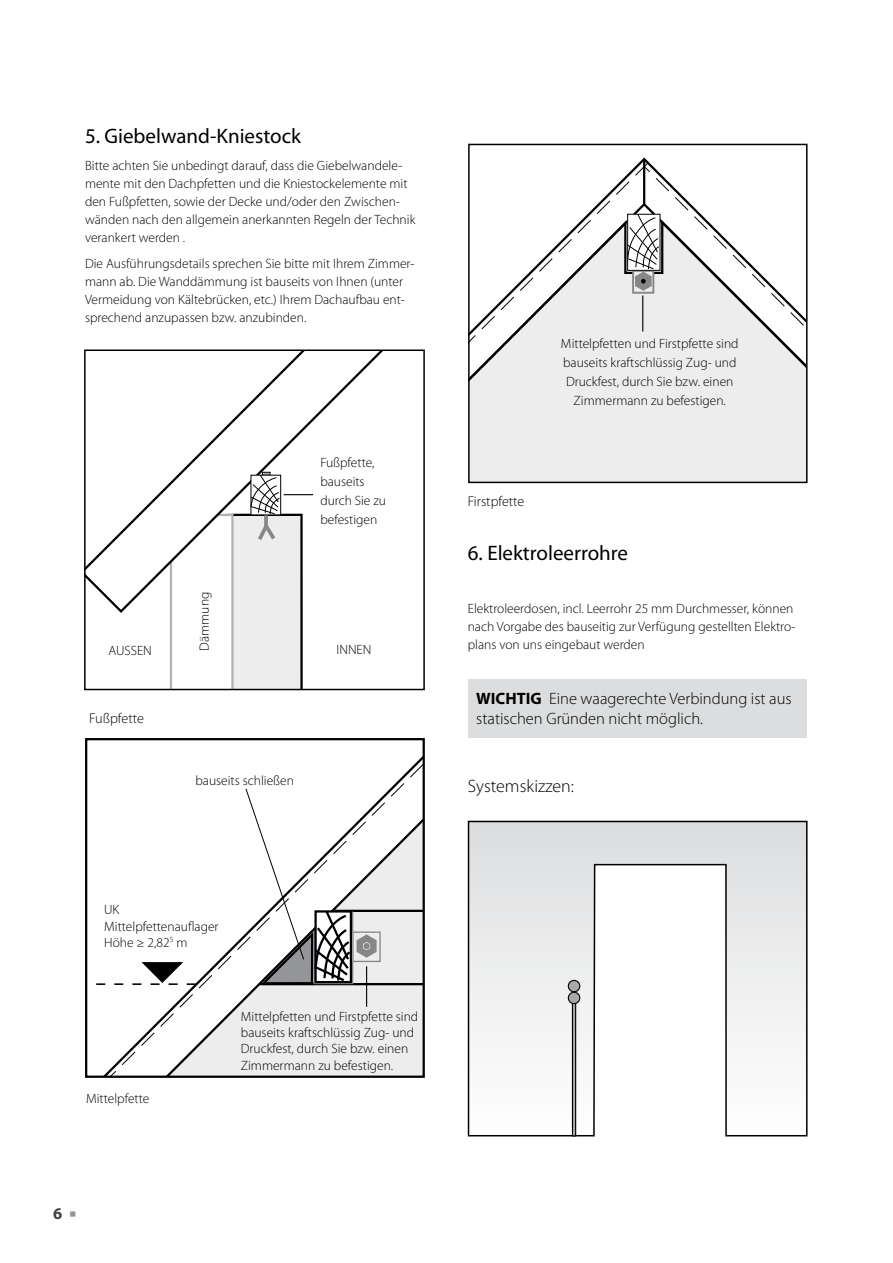
<style>
.page{position:relative;width:893px;height:1263px;background:#fff}
.page>*{position:absolute;margin:0;border:0;box-sizing:border-box;transform-origin:0 0}
.t1{font:21px "Myriad Pro";color:#000}
.t2{font:300 18px "Myriad Pro";color:#000}
.t3{font:300 16.5px/19.8px "Myriad Pro";color:#000}
.t4{font:700 16.5px "Myriad Pro";color:#414042}
.t5{font:300 14.1px "Myriad Pro";color:#000}
.t6{font:300 13.5px/18px "Myriad Pro";color:#000}
.s1{color:#939598}
.s2{font-weight:700}
</style>
<div class="page">
<div style="left:468px;top:679px;width:338px;height:59px;background:#dcddde"></div>
<svg style="left:87px;top:352px;width:295px;height:262px"></svg>
<svg style="left:170px;top:472px;width:143px;height:215px"></svg>
<div style="left:84px;top:349px;width:341px;height:341px;border:2px solid #000"></div>
<svg style="left:102px;top:757px;width:320px;height:318px"></svg>
<hr style="left:366px;top:966px;width:1px;height:41px;background:#000">
<div style="left:85px;top:738px;width:340px;height:340px;border:2px solid #000"></div>
<svg style="left:245px;top:788px;width:137px;height:198px"></svg>
<hr style="left:643px;top:159px;width:2px;height:45px;background:#000">
<svg style="left:471px;top:162px;width:178px;height:318px"></svg>
<svg style="left:643px;top:165px;width:161px;height:315px"></svg>
<div style="left:468px;top:144px;width:339px;height:339px;border:2px solid #000"></div>
<svg style="left:467px;top:820px;width:341px;height:317px"></svg>
<div style="left:568px;top:980px;width:12px;height:12px;background:#a7a9ac;border-radius:50%"></div>
<div style="left:568px;top:980px;width:12px;height:12px;border:1px solid #000;border-radius:50%"></div>
<div style="left:572px;top:1002px;width:4px;height:134px;border:1px solid #000"></div>
<div style="left:568px;top:992px;width:12px;height:11px;background:#a7a9ac;border-radius:50%"></div>
<div style="left:568px;top:992px;width:12px;height:12px;border:1px solid #000;border-radius:50%"></div>
<h1 class="t1" style="left:85px;top:123px;width:218px">5. Giebelwand-Kniestock</h1>
<p class="t6" style="left:85px;top:156px;width:332px">Bitte achten Sie unbedingt darauf, dass die Giebelwandele&shy;mente mit den Dachpfetten und die Kniestockelemente mit den Fußpfetten, sowie der Decke und/oder den Zwischen&shy;wänden nach den allgemein anerkannten Regeln der Technik verankert werden .</p>
<p class="t6" style="left:85px;top:255px;width:331px">Die Ausführungsdetails sprechen Sie bitte mit Ihrem Zimmer&shy;mann ab. Die Wanddämmung ist bauseits von Ihnen (unter Vermeidung von Kältebrücken, etc.) Ihrem Dachaufbau ent&shy;sprechend anzupassen bzw. anzubinden.</p>
<p class="t6" style="left:108px;top:642px;width:45px">AUSSEN</p>
<p class="t5" style="left:89px;top:710px;width:56px">Fußpfette</p>
<p class="t6" style="left:196px;top:651px;width:60px;rotate:-90deg">Dämmung</p>
<p class="t6" style="left:320px;top:454px;width:67px;line-height:18.9px">Fußpfette, bauseits durch Sie zu befestigen</p>
<p class="t6" style="left:337px;top:641px;width:36px">INNEN</p>
<p class="t6" style="left:195px;top:771px;width:100px">bauseits schließen</p>
<p class="t6" style="left:104px;top:902px;width:116px;line-height:16.2px">UK<br>Mittelpfettenauflager<br>Höhe ≥ 2,82<sup>5</sup> m</p>
<p class="t6" style="left:86px;top:1090px;width:65px">Mittelpfette</p>
<p class="t6" style="left:241px;top:1009px;width:179px;line-height:16.2px">Mittelpfetten und Firstpfette sind bauseits kraftschlüssig Zug- und<br>Druckfest, durch Sie bzw. einen<br>Zimmermann zu befestigen.</p>
<p class="t4" style="left:53px;top:1203px;width:25px">6 <span class="s1">○</span></p>
<p class="t5" style="left:468px;top:494px;width:58px">Firstpfette</p>
<p class="t6" style="left:561px;top:334px;width:179px;line-height:18.9px;text-align:center">Mittelpfetten und Firstpfette sind bauseits kraftschlüssig Zug- und<br>Druckfest, durch Sie bzw. einen<br>Zimmermann zu befestigen.</p>
<h1 class="t1" style="left:468px;top:540px;width:162px">6. Elektroleerrohre</h1>
<p class="t6" style="left:468px;top:600px;width:329px">Elektroleerdosen, incl. Leerrohr 25 mm Durchmesser, können nach Vorgabe des bauseitig zur Verfügung gestellten Elektro&shy;plans von uns eingebaut werden</p>
<p class="t3" style="left:476px;top:689px;width:317px"><span class="s2">WICHTIG</span> Eine waagerechte Verbindung ist aus statischen Gründen nicht möglich.</p>
<h2 class="t2" style="left:468px;top:776px;width:108px">Systemskizzen:</h2>
</div>
